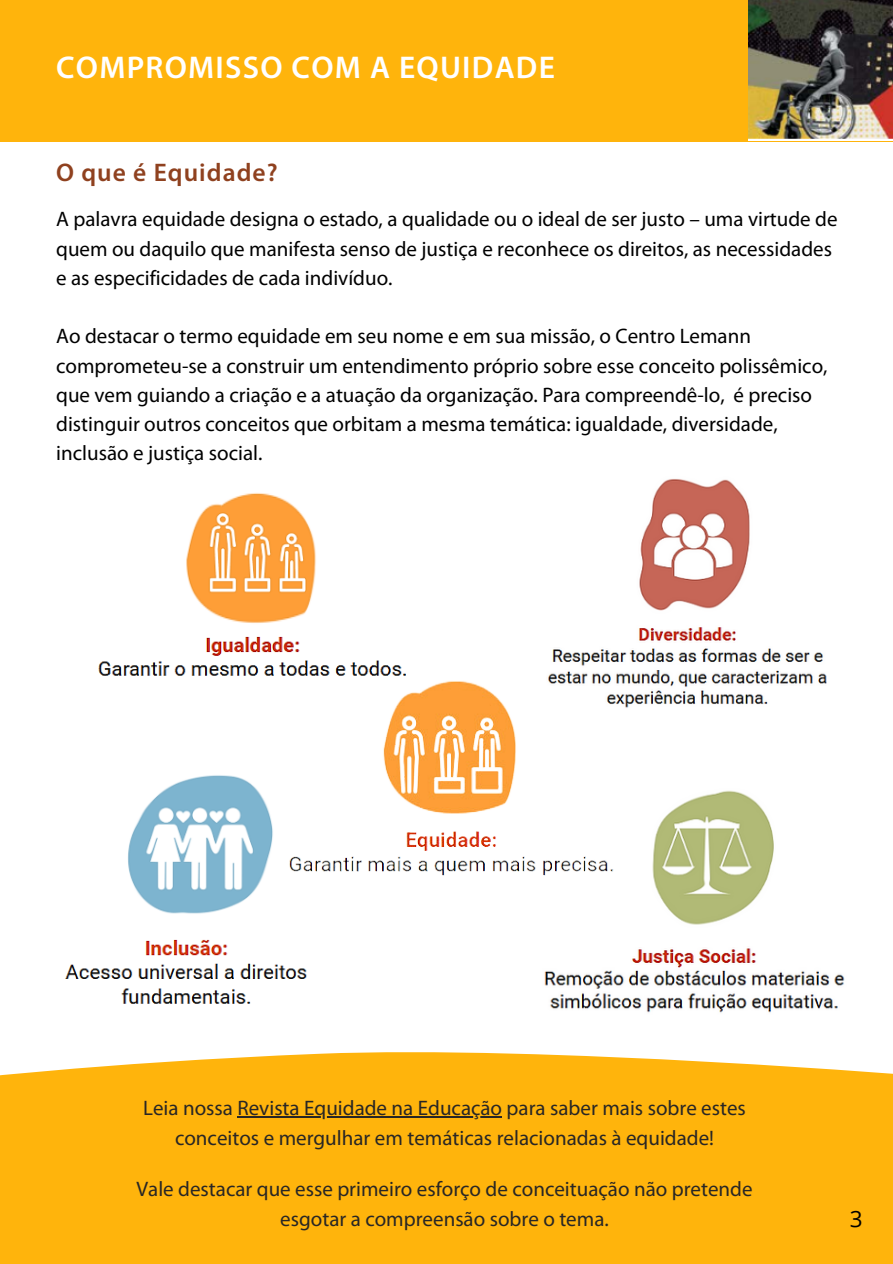
<style>
.page{position:relative;width:893px;height:1264px;background:#fff}
.page>*{position:absolute;margin:0;border:0;box-sizing:border-box;transform-origin:0 0}
.t1{font:600 31.5px "Myriad Pro";letter-spacing:.04em;color:#fff}
.t2{font:600 25.5px "Myriad Pro";letter-spacing:.04em;color:#8f411f}
.t3{font:22.5px "Open Sans";color:#000}
.t4{font:21px/29.2px "Myriad Pro";color:#000}
.t5{font:21px/29.2px "Myriad Pro";color:#282625;text-align:center}
</style>
<div class="page">
<img style="left:544px;top:790px;width:301px;height:210px">
<svg style="left:762px;top:790px;width:65px;height:17px"></svg>
<svg style="left:0;top:1000px;width:838px;height:263px;fill:#ffb40c"></svg>
<svg style="left:795px;top:1035px;width:97px;height:228px"></svg>
<div style="left:0;top:0;width:892px;height:141px;background:#ffb40c"></div>
<img style="left:748px;top:0;width:144px;height:141px">
<img style="left:56px;top:775px;width:274px;height:243px">
<img style="left:552px;top:479px;width:275px;height:229px">
<img style="left:98px;top:493px;width:303px;height:183px">
<img style="left:281px;top:667px;width:340px;height:215px">
<hr style="left:237px;top:1116px;width:265px;height:1px;background:#282625">
<p class="t1" style="left:56px;top:54px;width:500px">COMPROMISSO COM A EQUIDADE</p>
<p class="t2" style="left:56px;top:162px;width:223px">O que é Equidade?</p>
<p class="t4" style="left:56px;top:206px;width:782px">A palavra equidade designa o estado, a qualidade ou o ideal de ser justo – uma virtude de quem ou daquilo que manifesta senso de justiça e reconhece os direitos, as necessidades e as especificidades de cada indivíduo.</p>
<p class="t4" style="left:56px;top:323px;width:772px">Ao destacar o termo equidade em seu nome e em sua missão, o Centro Lemann comprometeu-se a construir um entendimento próprio sobre esse conceito polissêmico, que vem guiando a criação e a atuação da organização. Para compreendê-lo, é preciso distinguir outros conceitos que orbitam a mesma temática: igualdade, diversidade, inclusão e justiça social.</p>
<p class="t5" style="left:143px;top:1095px;width:604px">Leia nossa Revista Equidade na Educação para saber mais sobre estes conceitos e mergulhar em temáticas relacionadas à equidade!</p>
<p class="t5" style="left:136px;top:1176px;width:617px">Vale destacar que esse primeiro esforço de conceituação não pretende esgotar a compreensão sobre o tema.</p>
<p class="t3" style="left:849px;top:1202px;width:14px">3</p>
</div>
